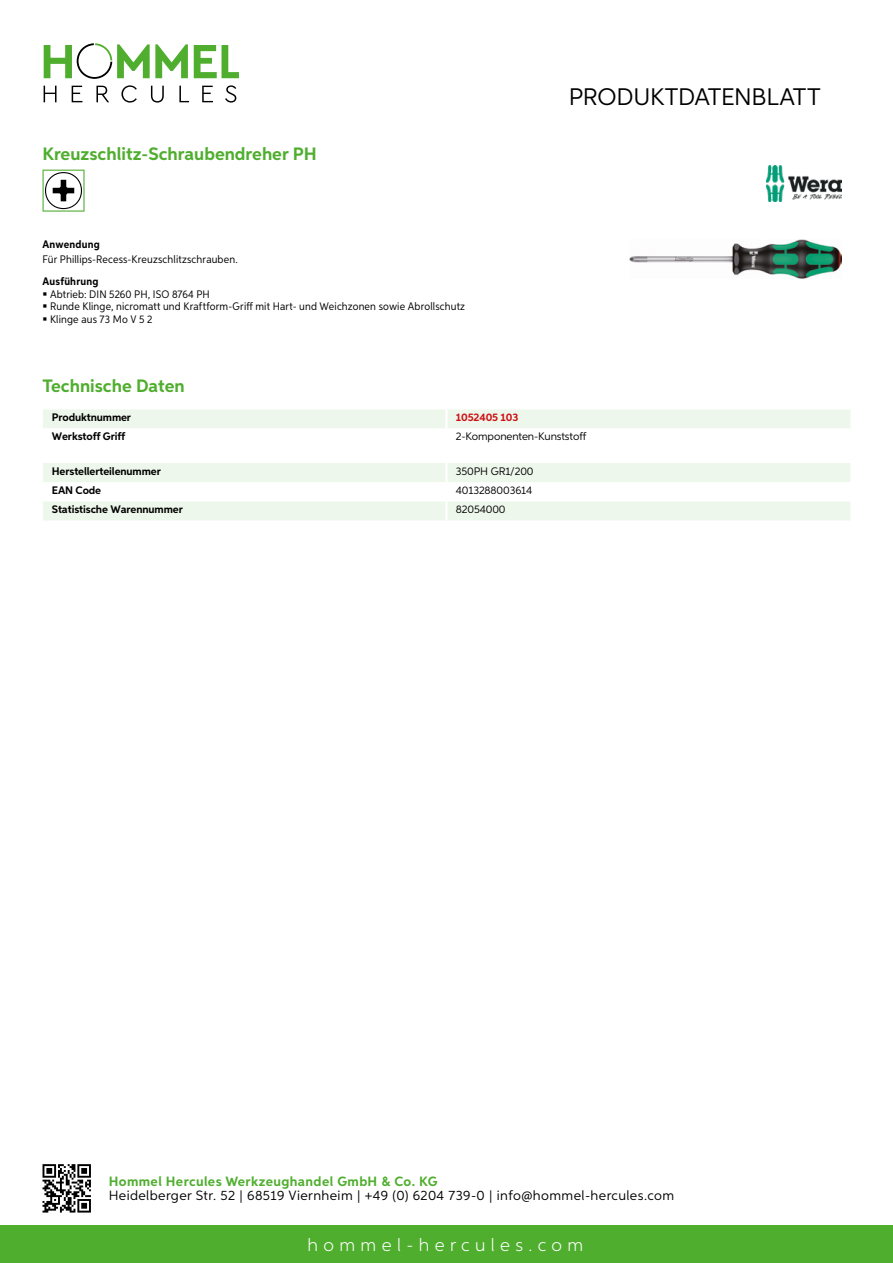
<style>
.page{position:relative;width:893px;height:1263px;background:#fff}
.page>*{position:absolute;margin:0;border:0;box-sizing:border-box;transform-origin:0 0}
.t1{font:24px "Aspira";letter-spacing:-.01em;color:#000}
.t2{font:700 18px "Aspira";color:#50ae2f}
.t3{font:300 18px "Aspira";letter-spacing:.3em;color:#fff}
.t4{font:13.5px "Aspira";letter-spacing:.03em;color:#000}
.t5{font:700 13.5px "Aspira";letter-spacing:.03em;color:#50ae2f}
.t6{font:10.95px/12.8px "Aspira Nar";letter-spacing:.015em;color:#000}
.t7{font:700 10.95px "Aspira";letter-spacing:-.01em;color:#000}
.t8{font:10.95px "Aspira";letter-spacing:-.01em;color:#000}
.t9{font:700 10.95px "Aspira Nar";letter-spacing:.02em;color:#000}
.t10{font:700 10.95px "Aspira";letter-spacing:-.01em;color:#cd1013}
</style>
<div class="page">
<div style="left:0;top:1226px;width:893px;height:37px;background:#50ae2f"></div>
<svg style="left:43px;top:1164px;width:48px;height:48px"></svg>
<svg style="left:194px;top:45px;width:45px;height:33px"></svg>
<svg style="left:44px;top:43px;width:144px;height:36px"></svg>
<svg style="left:44px;top:86px;width:13px;height:16px"></svg>
<svg style="left:72px;top:86px;width:10px;height:16px"></svg>
<svg style="left:96px;top:86px;width:13px;height:16px"></svg>
<svg style="left:121px;top:85px;width:16px;height:18px"></svg>
<svg style="left:151px;top:86px;width:13px;height:17px"></svg>
<svg style="left:179px;top:86px;width:10px;height:16px"></svg>
<svg style="left:202px;top:86px;width:11px;height:16px"></svg>
<svg style="left:225px;top:85px;width:11px;height:18px"></svg>
<div style="left:43px;top:409px;width:807px;height:19px;background:#eef7eb"></div>
<svg style="left:43px;top:463px;width:807px;height:57px"></svg>
<hr style="left:445px;top:501px;width:3px;height:19px;background:#fff">
<svg style="left:43px;top:170px;width:42px;height:42px"></svg>
<img style="left:629px;top:239px;width:213px;height:39px">
<img style="left:766px;top:166px;width:76px;height:36px">
<h2 class="t2" style="left:43px;top:142px;width:276px">Kreuzschlitz-Schraubendreher PH</h2>
<p class="t9" style="left:43px;top:237px;width:59px">Anwendung</p>
<p class="t6" style="left:43px;top:252px;width:197px">Für Phillips-Recess-Kreuzschlitzschrauben.</p>
<p class="t9" style="left:43px;top:274px;width:58px">Ausführung</p>
<p class="t6" style="left:50px;top:287px;width:416px">Abtrieb: DIN 5260 PH, ISO 8764 PH<br>Runde Klinge, nicromatt und Kraftform-Griff mit Hart- und Weichzonen sowie Abrollschutz<br>Klinge aus 73 Mo V 5 2</p>
<h1 class="t1" style="left:569px;top:82px;width:253px">Produktdatenblatt</h1>
<h2 class="t2" style="left:43px;top:375px;width:144px">Technische Daten</h2>
<p class="t7" style="left:52px;top:411px;width:81px">Produktnummer</p>
<p class="t10" style="left:456px;top:411px;width:64px">1052405 103</p>
<p class="t7" style="left:52px;top:430px;width:75px">Werkstoff Griff</p>
<p class="t8" style="left:456px;top:430px;width:132px">2-Komponenten-Kunststoff</p>
<p class="t7" style="left:52px;top:464px;width:111px">Herstellerteilenummer</p>
<p class="t8" style="left:456px;top:465px;width:79px">350PH GR1/200</p>
<p class="t7" style="left:52px;top:484px;width:51px">EAN Code</p>
<p class="t8" style="left:456px;top:484px;width:78px">4013288003614</p>
<p class="t7" style="left:52px;top:503px;width:132px">Statistische Warennummer</p>
<p class="t8" style="left:456px;top:503px;width:51px">82054000</p>
<p class="t5" style="left:109px;top:1172px;width:330px">Hommel Hercules Werkzeughandel GmbH &amp; Co. KG</p>
<p class="t4" style="left:109px;top:1187px;width:567px">Heidelberger Str. 52 | 68519 Viernheim | +49 (0) 6204 739-0 | info@hommel-hercules.com</p>
<h2 class="t3" style="left:307px;top:1234px;width:277px">hommel-hercules.com</h2>
</div>
